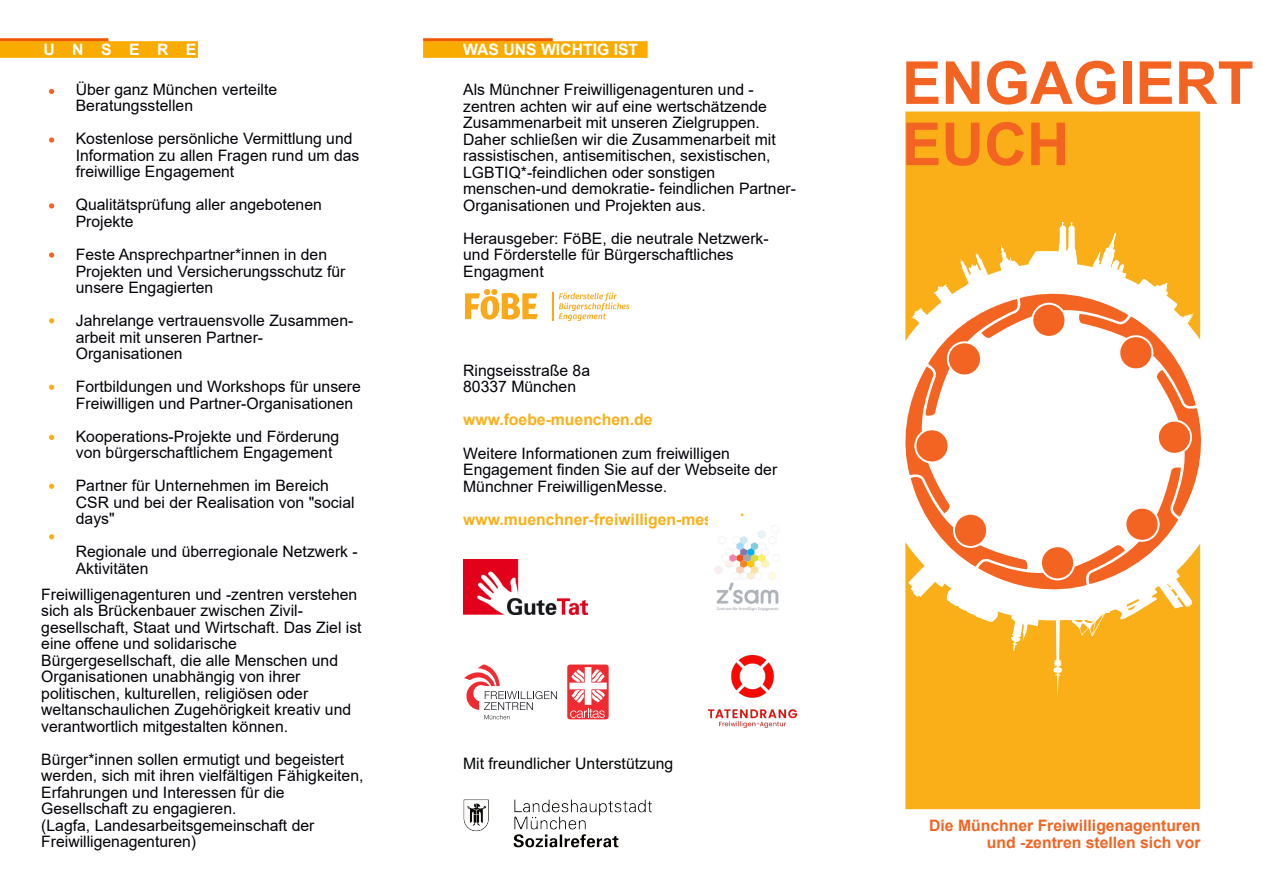
<style>
.page{position:relative;width:1263px;height:893px;background:#fff}
.page>*{position:absolute;margin:0;border:0;box-sizing:border-box;transform-origin:0 0}
.t1{font:700 59.25px/61.2px "Arial";color:#f36422}
.t2{font:15.75px/16.5px "Arial";color:#000208}
.t3{font:700 15.75px/16.2px "Arial";color:#f36422;text-align:right}
.t4{font:700 15.75px "Arial";color:#faaf18}
.t5{font:15.75px "Arial";color:#030505}
.t6{font:700 15.75px "Arial";color:#fff}
</style>
<div class="page">
<div style="left:905px;top:112px;width:295px;height:697px;background:#faaf18"></div>
<svg style="left:49px;top:89px;width:5px;height:5px"></svg>
<svg style="left:49px;top:137px;width:5px;height:6px"></svg>
<svg style="left:49px;top:203px;width:5px;height:6px"></svg>
<svg style="left:49px;top:252px;width:5px;height:6px"></svg>
<svg style="left:49px;top:318px;width:5px;height:5px"></svg>
<svg style="left:49px;top:385px;width:5px;height:5px"></svg>
<svg style="left:49px;top:435px;width:5px;height:5px"></svg>
<svg style="left:49px;top:484px;width:5px;height:5px"></svg>
<svg style="left:49px;top:534px;width:5px;height:5px"></svg>
<img style="left:0;top:38px;width:197px;height:20px">
<img style="left:423px;top:38px;width:224px;height:20px">
<img style="left:709px;top:656px;width:88px;height:72px">
<div style="left:567px;top:664px;width:42px;height:55px;background:#ee2b30;border-radius:3px"></div>
<svg style="left:569px;top:667px;width:38px;height:51px"></svg>
<svg style="left:464px;top:664px;width:93px;height:55px"></svg>
<img style="left:464px;top:559px;width:124px;height:55px">
<img style="left:463px;top:799px;width:190px;height:49px">
<img style="left:714px;top:525px;width:66px;height:86px">
<svg style="left:552px;top:292px;width:1px;height:28px"></svg>
<svg style="left:465px;top:289px;width:73px;height:31px"></svg>
<svg style="left:559px;top:293px;width:71px;height:28px"></svg>
<svg style="left:905px;top:222px;width:296px;height:475px"></svg>
<p class="t6" style="left:43px;top:43px;width:155px">UNSERE</p>
<p class="t6" style="left:463px;top:43px;width:176px">WAS UNS WICHTIG IST</p>
<p class="t2" style="left:76px;top:83px;width:203px">Über ganz München verteilte<br>Beratungsstellen</p>
<p class="t2" style="left:76px;top:132px;width:285px">Kostenlose persönliche Vermittlung und<br>Information zu allen Fragen rund um das freiwillige Engagement</p>
<p class="t2" style="left:76px;top:198px;width:248px">Qualitätsprüfung aller angebotenen<br>Projekte</p>
<p class="t2" style="left:76px;top:248px;width:271px">Feste Ansprechpartner*innen in den<br>Projekten und Versicherungsschutz für unsere Engagierten</p>
<p class="t2" style="left:76px;top:314px;width:279px">Jahrelange vertrauensvolle Zusammen&shy;arbeit mit unseren Partner-<br>Organisationen</p>
<p class="t2" style="left:76px;top:380px;width:287px">Fortbildungen und Workshops für unsere<br>Freiwilligen und Partner-Organisationen</p>
<p class="t2" style="left:76px;top:429px;width:265px">Kooperations-Projekte und Förderung von bürgerschaftlichem Engagement</p>
<p class="t2" style="left:76px;top:479px;width:280px">Partner für Unternehmen im Bereich<br>CSR und bei der Realisation von "social days"</p>
<p class="t2" style="left:76px;top:545px;width:283px">Regionale und überregionale Netzwerk -<br>Aktivitäten</p>
<p class="t2" style="left:41px;top:587px;width:322px">Freiwilligenagenturen und -zentren verstehen sich als Brückenbauer zwischen Zivil&shy;gesellschaft, Staat und Wirtschaft. Das Ziel ist eine offene und solidarische Bürgergesellschaft, die alle Menschen und Organisationen unabhängig von ihrer politischen, kulturellen, religiösen oder weltanschaulichen Zugehörigkeit kreativ und verantwortlich mitgestalten können.</p>
<p class="t2" style="left:41px;top:752px;width:324px">Bürger*innen sollen ermutigt und begeistert werden, sich mit ihren vielfältigen Fähigkeiten, Erfahrungen und Interessen für die Gesellschaft zu engagieren.<br>(Lagfa, Landesarbeitsgemeinschaft der Freiwilligenagenturen)</p>
<p class="t2" style="left:463px;top:83px;width:334px">Als Münchner Freiwilligenagenturen und - zentren achten wir auf eine wertschätzende Zusammenarbeit mit unseren Zielgruppen.<br>Daher schließen wir die Zusammenarbeit mit rassistischen, antisemitischen, sexistischen, LGBTIQ*-feindlichen oder sonstigen menschen-und demokratie- feindlichen Partner-Organisationen und Projekten aus.</p>
<p class="t2" style="left:463px;top:232px;width:307px">Herausgeber: FöBE, die neutrale Netzwerk&shy;und Förderstelle für Bürgerschaftliches<br>Engagment</p>
<p class="t2" style="left:463px;top:364px;width:128px">Ringseisstraße 8a<br>80337 München</p>
<p class="t4" style="left:463px;top:414px;width:191px">www.foebe-muenchen.de</p>
<p class="t2" style="left:463px;top:446px;width:316px">Weitere Informationen zum freiwilligen<br>Engagement finden Sie auf der Webseite der<br>Münchner FreiwilligenMesse.</p>
<p class="t4" style="left:463px;top:513px;width:291px">www.muenchner-freiwilligen-messe.de</p>
<p class="t5" style="left:463px;top:758px;width:212px">Mit freundlicher Unterstützung</p>
<h1 class="t1" style="left:902px;top:58px;width:353px">ENGAGIERT<br>EUCH</h1>
<p class="t3" style="left:929px;top:819px;width:273px">Die Münchner Freiwilligenagenturen und -zentren stellen sich vor</p>
</div>
